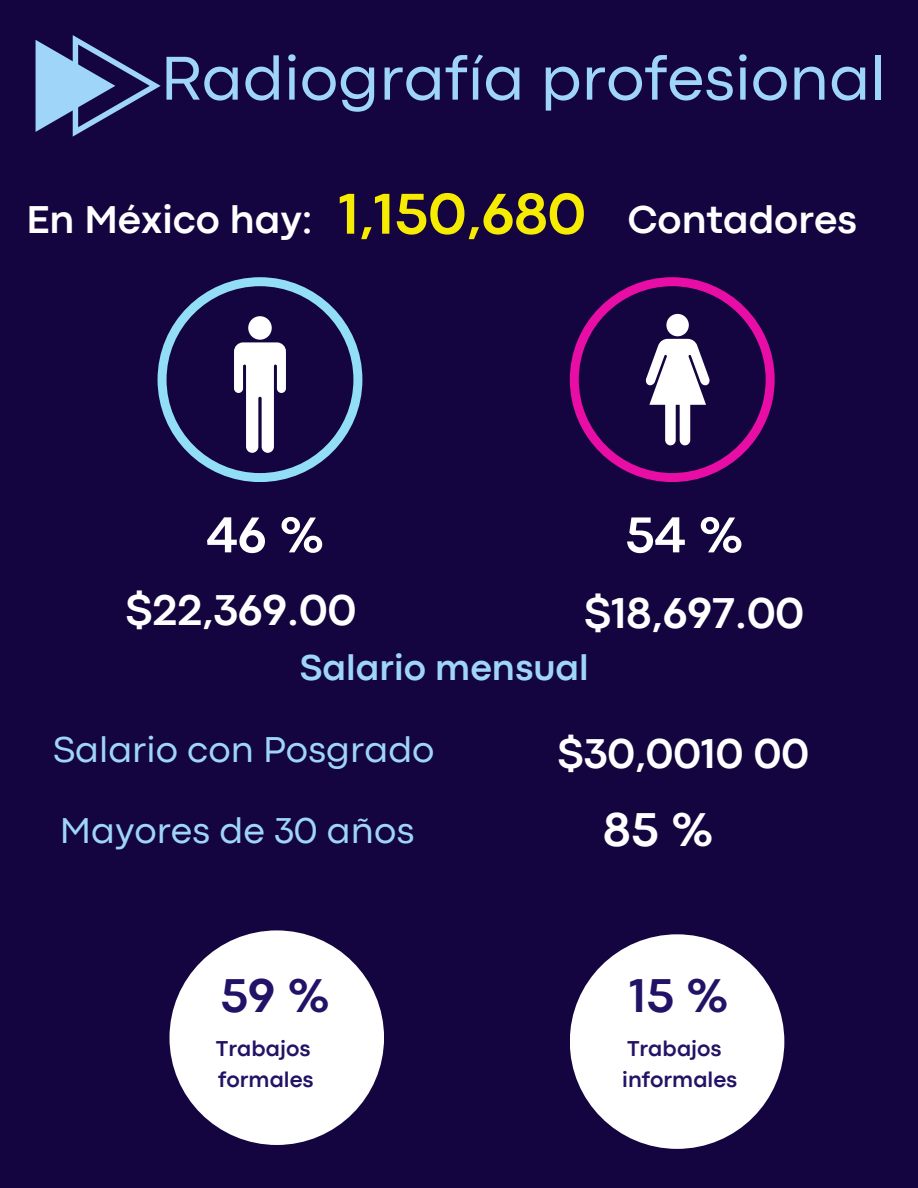
<style>
.page{position:relative;width:918px;height:1188px;background:#140540}
.page>*{position:absolute;margin:0;border:0;box-sizing:border-box;transform-origin:0 0}
.t1{font:64.5px "Codec Pro";color:#9ed5f8}
.t2{font:700 60px "Codec Pro";color:#f6ec02}
.t3{font:700 52.5px "Codec Pro";color:#fff}
.t4{font:700 49.5px "Codec Pro";color:#231366}
.t5{font:700 49.5px "Codec Pro";color:#fff}
.t6{font:700 45px "Codec Pro";color:#fff}
.t7{font:700 43.5px "Codec Pro";color:#fff}
.t8{font:700 40.5px "Codec Pro";color:#fff}
.t9{font:37.5px "Codec Pro";color:#9ed5f8}
.t10{font:700 37.5px "Codec Pro";color:#9ed5f8}
.t11{font:700 22.5px "Codec Pro";color:#231366}
</style>
<div class="page">
<div style="left:169px;top:930px;width:215px;height:215px;background:#fff;border-radius:50%"></div>
<div style="left:570px;top:934px;width:214px;height:215px;background:#fff;border-radius:50%"></div>
<svg style="left:36px;top:35px;width:124px;height:101px"></svg>
<svg style="left:158px;top:277px;width:204px;height:205px"></svg>
<svg style="left:570px;top:277px;width:205px;height:205px"></svg>
<p class="t1" style="left:161px;top:55px;width:727px">Radiografía profesional</p>
<h4 class="t8" style="left:26px;top:205px;width:288px">En México hay:</h4>
<h3 class="t2" style="left:339px;top:192px;width:249px">1,150,680</h3>
<h3 class="t8" style="left:628px;top:205px;width:231px">Contadores</h3>
<h5 class="t3" style="left:207px;top:516px;width:120px">46 %</h5>
<h6 class="t3" style="left:625px;top:516px;width:121px">54 %</h6>
<h6 class="t6" style="left:125px;top:594px;width:232px">$22,369.00</h6>
<h4 class="t6" style="left:584px;top:597px;width:221px">$18,697.00</h4>
<h4 class="t10" style="left:300px;top:654px;width:290px">Salario mensual</h4>
<h3 class="t9" style="left:53px;top:736px;width:383px">Salario con Posgrado</h3>
<h3 class="t7" style="left:557px;top:738px;width:253px">$30,0010 00</h3>
<p class="t9" style="left:60px;top:817px;width:356px">Mayores de 30 años</p>
<p class="t5" style="left:603px;top:812px;width:112px">85 %</p>
<h2 class="t4" style="left:220px;top:978px;width:112px">59 %</h2>
<h5 class="t4" style="left:629px;top:978px;width:102px">15 %</h5>
<h1 class="t11" style="left:216px;top:1040px;width:96px">Trabajos</h1>
<h5 class="t11" style="left:218px;top:1072px;width:97px">formales</h5>
<p class="t11" style="left:627px;top:1040px;width:96px">Trabajos</p>
<p class="t11" style="left:622px;top:1072px;width:117px">informales</p>
</div>
